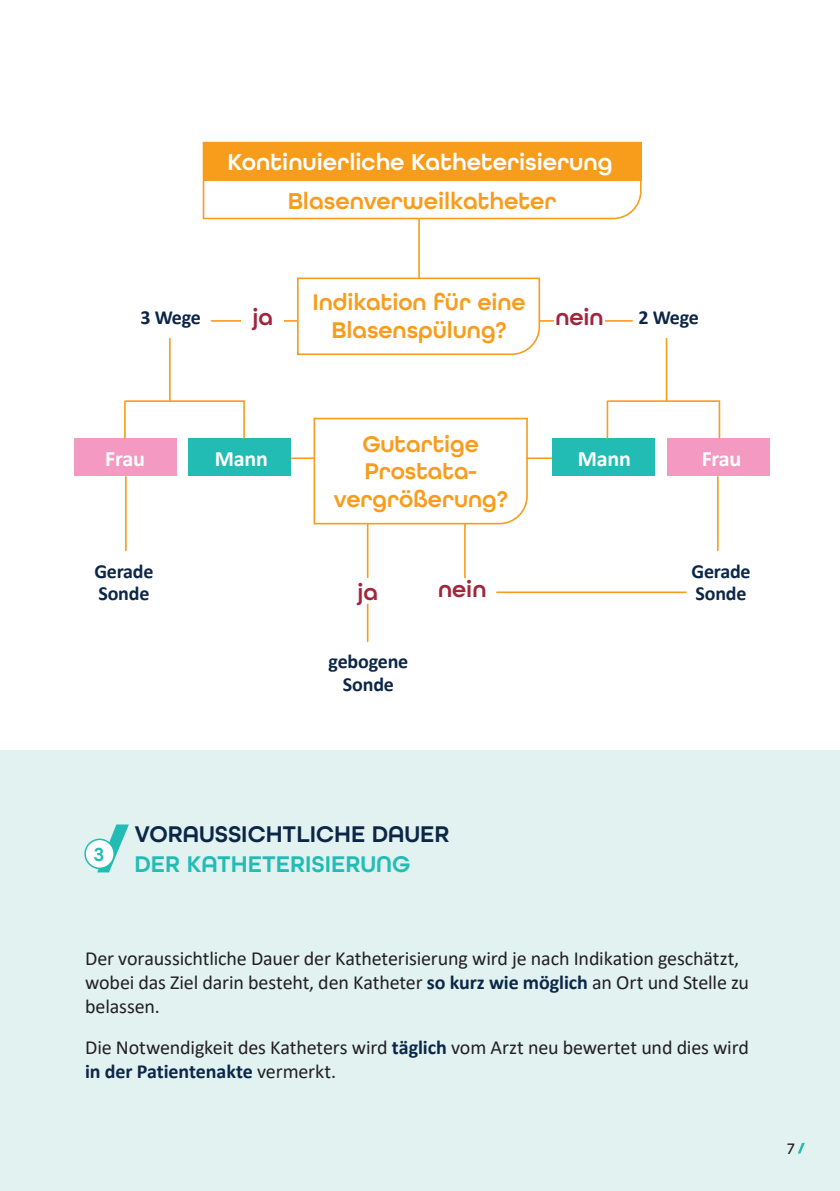
<style>
.page{position:relative;width:840px;height:1191px;background:#fff}
.page>*{position:absolute;margin:0;border:0;box-sizing:border-box;transform-origin:0 0}
.t1{font:600 24.2px "All Round Gothic";color:#fff}
.t2{font:600 24.2px "All Round Gothic";color:#f89c1c}
.t3{font:600 24px/27.6px "All Round Gothic";color:#f89c1c;text-align:center}
.t4{font:600 24px "All Round Gothic";color:#0c2647}
.t5{font:600 24px "All Round Gothic";color:#22bcb5}
.t6{font:600 24px "All Round Gothic";color:#9f263d}
.t7{font:700 22px "Calibri";letter-spacing:-.01em;color:#fff}
.t8{font:20px/24px "Calibri";letter-spacing:-.01em;color:#231f20}
.t9{font:700 20px/22.6px "Calibri";letter-spacing:-.01em;color:#0c2647}
.t10{font:600 20px "All Round Gothic";color:#22bcb5}
.t11{font:500 16px "All Round Gothic";color:#231f20}
.s1{font-weight:700;color:#0c2647}
</style>
<div class="page">
<div style="left:0;top:750px;width:839px;height:441px;background:#e1f2f1"></div>
<svg style="left:798px;top:1142px;width:6px;height:11px"></svg>
<hr style="left:291px;top:457px;width:37px;height:2px;background:#f89c1c">
<hr style="left:526px;top:320px;width:105px;height:2px;background:#f89c1c">
<svg style="left:202px;top:141px;width:440px;height:79px"></svg>
<svg style="left:312px;top:417px;width:216px;height:108px"></svg>
<div style="left:74px;top:439px;width:103px;height:37px;background:#f499c2"></div>
<div style="left:188px;top:439px;width:103px;height:37px;background:#22bcb5"></div>
<hr style="left:418px;top:219px;width:1px;height:59px;background:#f89c1c">
<div style="left:554px;top:305px;width:50px;height:22px;background:#fff"></div>
<hr style="left:496px;top:591px;width:189px;height:2px;background:#f89c1c">
<hr style="left:526px;top:457px;width:38px;height:2px;background:#f89c1c">
<hr style="left:126px;top:400px;width:118px;height:2px;background:#f89c1c">
<hr style="left:211px;top:320px;width:101px;height:2px;background:#f89c1c">
<div style="left:241px;top:305px;width:43px;height:22px;background:#fff"></div>
<hr style="left:366px;top:523px;width:2px;height:118px;background:#f89c1c">
<hr style="left:464px;top:523px;width:1px;height:55px;background:#f89c1c">
<div style="left:346px;top:577px;width:43px;height:26px;background:#fff"></div>
<div style="left:202px;top:142px;width:439px;height:38px;background:#f89c1c"></div>
<hr style="left:169px;top:338px;width:1px;height:62px;background:#f89c1c">
<hr style="left:125px;top:477px;width:2px;height:73px;background:#f89c1c">
<hr style="left:716px;top:477px;width:2px;height:73px;background:#f89c1c">
<hr style="left:124px;top:401px;width:2px;height:37px;background:#f89c1c">
<hr style="left:243px;top:401px;width:2px;height:37px;background:#f89c1c">
<div style="left:666px;top:439px;width:103px;height:37px;background:#f499c2"></div>
<div style="left:551px;top:439px;width:103px;height:37px;background:#22bcb5"></div>
<hr style="left:608px;top:400px;width:110px;height:2px;background:#f89c1c">
<hr style="left:665px;top:338px;width:2px;height:62px;background:#f89c1c">
<hr style="left:606px;top:401px;width:2px;height:37px;background:#f89c1c">
<hr style="left:718px;top:401px;width:1px;height:37px;background:#f89c1c">
<svg style="left:97px;top:824px;width:32px;height:48px"></svg>
<div style="left:85px;top:839px;width:29px;height:29px;background:#fff;border-radius:50%"></div>
<div style="left:84px;top:838px;width:31px;height:31px;border:2px solid #22bcb5;border-radius:50%"></div>
<svg style="left:296px;top:277px;width:244px;height:79px"></svg>
<p class="t1" style="left:227px;top:148px;width:386px">Kontinuierliche Katheterisierung</p>
<p class="t2" style="left:287px;top:186px;width:270px">Blasenverweilkatheter</p>
<p class="t9" style="left:140px;top:306px;width:62px">3 Wege</p>
<p class="t3" style="left:312px;top:288px;width:214px">Indikation für eine<br>Blasenspülung?</p>
<p class="t6" style="left:252px;top:303px;width:22px">ja</p>
<p class="t6" style="left:555px;top:303px;width:50px">nein</p>
<p class="t9" style="left:638px;top:306px;width:62px">2 Wege</p>
<p class="t3" style="left:333px;top:430px;width:176px">Gutartige<br>Prostata&shy;vergrößerung?</p>
<p class="t7" style="left:105px;top:443px;width:41px">Frau</p>
<p class="t7" style="left:215px;top:443px;width:55px">Mann</p>
<p class="t7" style="left:577px;top:443px;width:55px">Mann</p>
<p class="t7" style="left:701px;top:443px;width:41px">Frau</p>
<p class="t9" style="left:94px;top:559px;width:61px">Gerade<br>Sonde</p>
<p class="t6" style="left:357px;top:577px;width:22px">ja</p>
<p class="t6" style="left:438px;top:575px;width:50px">nein</p>
<p class="t9" style="left:328px;top:650px;width:81px;text-align:center">gebogene<br>Sonde</p>
<p class="t9" style="left:691px;top:559px;width:61px">Gerade<br>Sonde</p>
<p class="t10" style="left:94px;top:843px;width:12px">3</p>
<p class="t4" style="left:134px;top:820px;width:316px">VORAUSSICHTLICHE DAUER</p>
<p class="t5" style="left:134px;top:850px;width:277px">DER KATHETERISIERUNG</p>
<p class="t8" style="left:85px;top:945px;width:665px">Der voraussichtliche Dauer der Katheterisierung wird je nach Indikation geschätzt, wobei das Ziel darin besteht, den Katheter <span class="s1">so kurz wie möglich</span> an Ort und Stelle zu belassen.</p>
<p class="t8" style="left:85px;top:1034px;width:665px">Die Notwendigkeit des Katheters wird <span class="s1">täglich</span> vom Arzt neu bewertet und dies wird <span class="s1">in der Patientenakte</span> vermerkt.</p>
<p class="t11" style="left:786px;top:1138px;width:9px">7</p>
</div>
